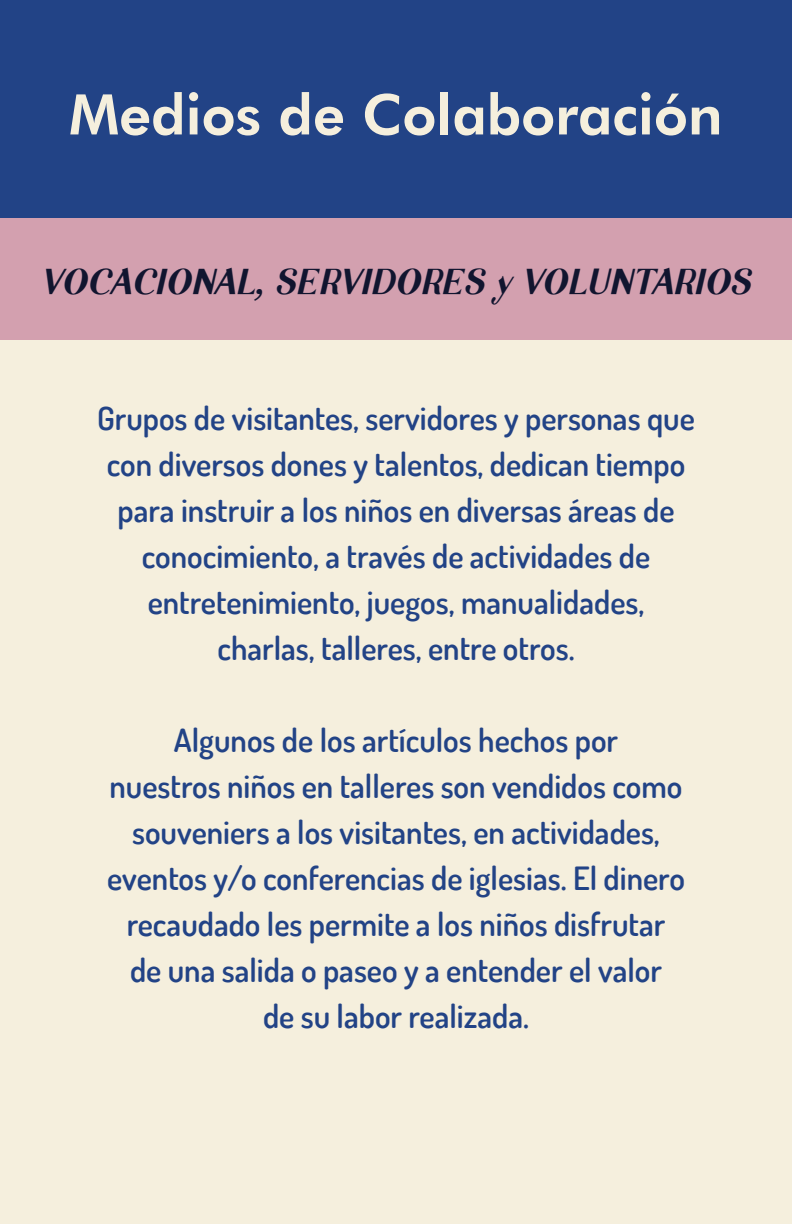
<style>
.page{position:relative;width:792px;height:1224px;background:#f5efdd}
.page>*{position:absolute;margin:0;border:0;box-sizing:border-box;transform-origin:0 0}
.t1{font:800 56px "Futura BT";color:#f5efdd}
.t2{font:italic 40px "Garlic";color:#11152f}
.t3{font:600 32px/46px "Dosis";color:#224386;text-align:center}
.s1{font-family:"Georgia"}
</style>
<div class="page">
<div style="left:0;top:134px;width:792px;height:206px;background:#d3a0af"></div>
<div style="left:0;top:0;width:792px;height:218px;background:#224386"></div>
<h1 class="t1" style="left:69px;top:81px;width:655px">Medios de Colaboración</h1>
<p class="t2" style="left:40px;top:260px;width:712px">VOCACIONAL<span class="s1">,</span> SERVIDORES y VOLUNTARIOS</p>
<p class="t3" style="left:97px;top:395px;width:599px">Grupos de visitantes, servidores y personas que con diversos dones y talentos, dedican tiempo para instruir a los niños en diversas áreas de conocimiento, a través de actividades de entretenimiento, juegos, manualidades, charlas, talleres, entre otros.</p>
<p class="t3" style="left:107px;top:717px;width:579px">Algunos de los artículos hechos por<br>nuestros niños en talleres son vendidos como souveniers a los visitantes, en actividades, eventos y/o conferencias de iglesias. El dinero recaudado les permite a los niños disfrutar de una salida o paseo y a entender el valor<br>de su labor realizada.</p>
</div>
